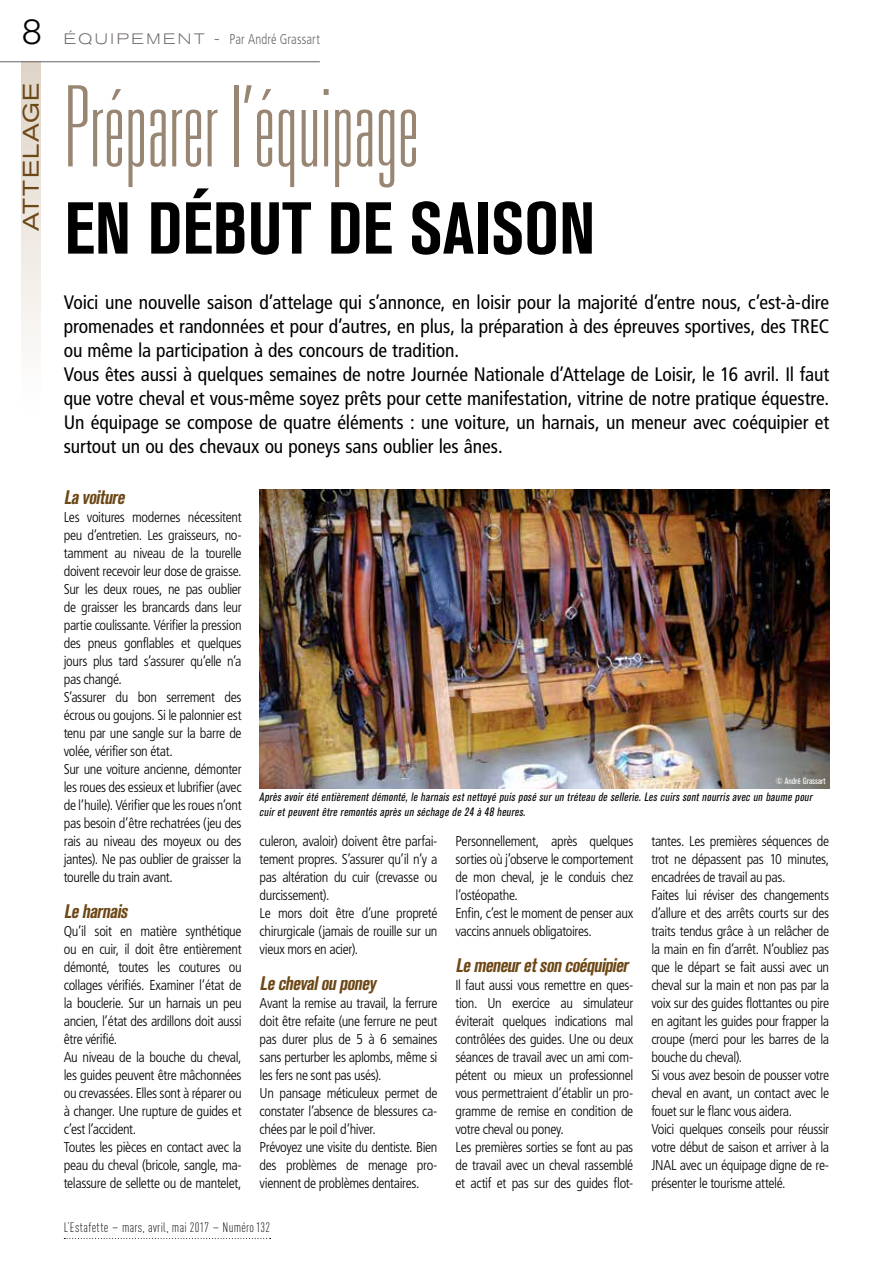
<style>
.page{position:relative;width:893px;height:1263px;background:#fff}
.page>*{position:absolute;margin:0;border:0;box-sizing:border-box;transform-origin:0 0}
.t1{font:100 ultra-condensed 112.35px "Univers LT Std";color:#988672}
.t2{font:72.75px "Akzidenz Grotesk BQ Bd Cnd Alt";color:#000}
.t3{font:300 34.5px "Akzidenz Grotesk BQ";color:#000}
.t4{font:expanded 22.5px "Akzidenz Grotesk BQ";letter-spacing:.06em;color:#6d4817}
.t5{font:condensed 19.5px/24px "Frutiger LT Std";letter-spacing:-.005em;color:#000}
.t6{font:italic 19.5px "Akzidenz Grotesk BQ Bd Cnd Alt";color:#6d4817}
.t7{font:300 condensed 14.25px/18px "Frutiger LT Std";letter-spacing:-.025em;color:#000}
.t8{font:300 condensed 14.25px "Frutiger LT Std";letter-spacing:.01em;color:#6d6766;scale:.9 1}
.t9{font:300 13.5px "DIN Cond";letter-spacing:.025em;color:#000}
.t10{font:italic condensed 12px/14.4px "Akzidenz Grotesk BQ";color:#000}
.t11{font:condensed 9px "Akzidenz Grotesk BQ";letter-spacing:.005em;color:#fff}
.s1{font-family:"Akzidenz Grotesk BQ";font-stretch:expanded;font-size:15px}
.s2{font-size:15px}
</style>
<div class="page">
<div style="left:21px;top:62px;width:20px;height:348px;background:linear-gradient(to bottom,#dfd4c7,#fff)"></div>
<hr style="left:0;top:61px;width:320px;height:1px;background:#6d6766">
<svg style="left:64px;top:1238px;width:207px;height:1px"></svg>
<img style="left:259px;top:490px;width:571px;height:298px">
<h3 class="t3" style="left:22px;top:12px;width:22px">8</h3>
<p class="t8" style="left:64px;top:31px;width:286px"><span class="s1">ÉQ U I PEM EN T -</span> Par André Grassart</p>
<h3 class="t4" style="left:18px;top:231px;width:150px;rotate:-90deg">ATTELAGE</h3>
<h1 class="t1" style="left:64px;top:69px;width:356px">Préparer l’équipage</h1>
<h2 class="t2" style="left:64px;top:187px;width:532px">EN DÉBUT DE SAISON</h2>
<p class="t5" style="left:64px;top:291px;width:767px">Voici une nouvelle saison d’attelage qui s’annonce, en loisir pour la majorité d’entre nous, c’est-à-dire promenades et randonnées et pour d’autres, en plus, la préparation à des épreuves sportives, des TREC ou même la participation à des concours de tradition.<br>Vous êtes aussi à quelques semaines de notre Journée Nationale d’Attelage de Loisir, le 16 avril. Il faut que votre cheval et vous-même soyez prêts pour cette manifestation, vitrine de notre pratique équestre.<br>Un équipage se compose de quatre éléments : une voiture, un harnais, un meneur avec coéquipier et surtout un ou des chevaux ou poneys sans oublier les ânes.</p>
<h3 class="t6" style="left:64px;top:486px;width:66px">Lavoiture</h3>
<p class="t7" style="left:64px;top:508px;width:179px">Les voitures modernes nécessitent peu d’entretien. Les graisseurs, no&shy;tamment au niveau de la tourelle doivent recevoir leur dose de graisse.<br>Sur les deux roues, ne pas oublier de graisser les brancards dans leur partie coulissante. Vérifier la pression des pneus gonflables et quelques jours plus tard s’assurer qu’elle n’a pas changé.<br>S’assurer du bon serrement des écrous ou goujons. Si le palonnier est tenu par une sangle sur la barre de volée, vérifier son état.<br>Sur une voiture ancienne, démonter les roues des essieux et lubrifier (avec de l’huile). Vérifier que les roues n’ont pas besoin d’être rechatrées (jeu des rais au niveau des moyeux ou des jantes). Ne pas oublier de graisser la tourelle du train avant.</p>
<h3 class="t6" style="left:64px;top:900px;width:69px">Leharnais</h3>
<p class="t7" style="left:64px;top:922px;width:179px">Qu’il soit en matière synthétique ou en cuir, il doit être entièrement démonté, toutes les coutures ou collages vérifiés. Examiner l’état de la bouclerie. Sur un harnais un peu ancien, l’état des ardillons doit aussi être vérifié.<br>Au niveau de la bouche du cheval, les guides peuvent être mâchonnées ou crevassées. Elles sont à réparer ou à changer. Une rupture de guides et c’est l’accident.<br>Toutes les pièces en contact avec la peau du cheval (bricole, sangle, ma&shy;telassure de sellette ou de mantelet,</p>
<p class="t11" style="left:775px;top:776px;width:52px">© André Grassart</p>
<p class="t10" style="left:259px;top:790px;width:557px">Après avoir été entièrement démonté, le harnais est nettoyé puis posé sur un tréteau de sellerie. Les cuirs sont nourris avec un baume pour cuir et peuvent être remontés après un séchage de 24 à 48 heures.</p>
<p class="t7" style="left:260px;top:832px;width:179px">culeron, avaloir) doivent être parfai&shy;tement propres. S’assurer qu’il n’y a pas altération du cuir (crevasse ou durcissement).<br>Le mors doit être d’une propreté chirurgicale (jamais de rouille sur un vieux mors en acier).</p>
<h3 class="t6" style="left:260px;top:972px;width:117px">Lechevalouponey</h3>
<p class="t7" style="left:260px;top:994px;width:179px">Avant la remise au travail, la ferrure doit être refaite (une ferrure ne peut pas durer plus de 5 à 6 semaines sans perturber les aplombs, même si les fers ne sont pas usés).<br>Un pansage méticuleux permet de constater l’absence de blessures ca&shy;chées par le poil d’hiver.<br>Prévoyez une visite du dentiste. Bien des problèmes de menage pro&shy;viennent de problèmes dentaires.</p>
<p class="t7" style="left:651px;top:832px;width:179px">tantes. Les premières séquences de trot ne dépassent pas 10 minutes, encadrées de travail au pas.<br>Faites lui réviser des changements d’allure et des arrêts courts sur des traits tendus grâce à un relâcher de la main en fin d’arrêt. N’oubliez pas que le départ se fait aussi avec un cheval sur la main et non pas par la voix sur des guides flottantes ou pire en agitant les guides pour frapper la croupe (merci pour les barres de la bouche du cheval).<br>Si vous avez besoin de pousser votre cheval en avant, un contact avec le fouet sur le flanc vous aidera.<br>Voici quelques conseils pour réussir votre début de saison et arriver à la JNAL avec un équipage digne de re&shy;présenter le tourisme attelé.</p>
<p class="t7" style="left:455px;top:832px;width:179px">Personnellement, après quelques sorties où j’observe le comportement de mon cheval, je le conduis chez l’ostéopathe.<br>Enfin, c’est le moment de penser aux vaccins annuels obligatoires.</p>
<h3 class="t6" style="left:455px;top:954px;width:178px">Lemeneuretsoncoéquipier</h3>
<p class="t7" style="left:455px;top:976px;width:179px">Il faut aussi vous remettre en ques&shy;tion. Un exercice au simulateur éviterait quelques indications mal contrôlées des guides. Une ou deux séances de travail avec un ami com&shy;pétent ou mieux un professionnel vous permettraient d’établir un pro&shy;gramme de remise en condition de votre cheval ou poney.<br>Les premières sorties se font au pas de travail avec un cheval rassemblé et actif et pas sur des guides flot-</p>
<p class="t9" style="left:64px;top:1220px;width:208px">L’Estafette <span class="s2">–</span> mars, avril, mai 2017 <span class="s2">–</span> Numéro132</p>
</div>
